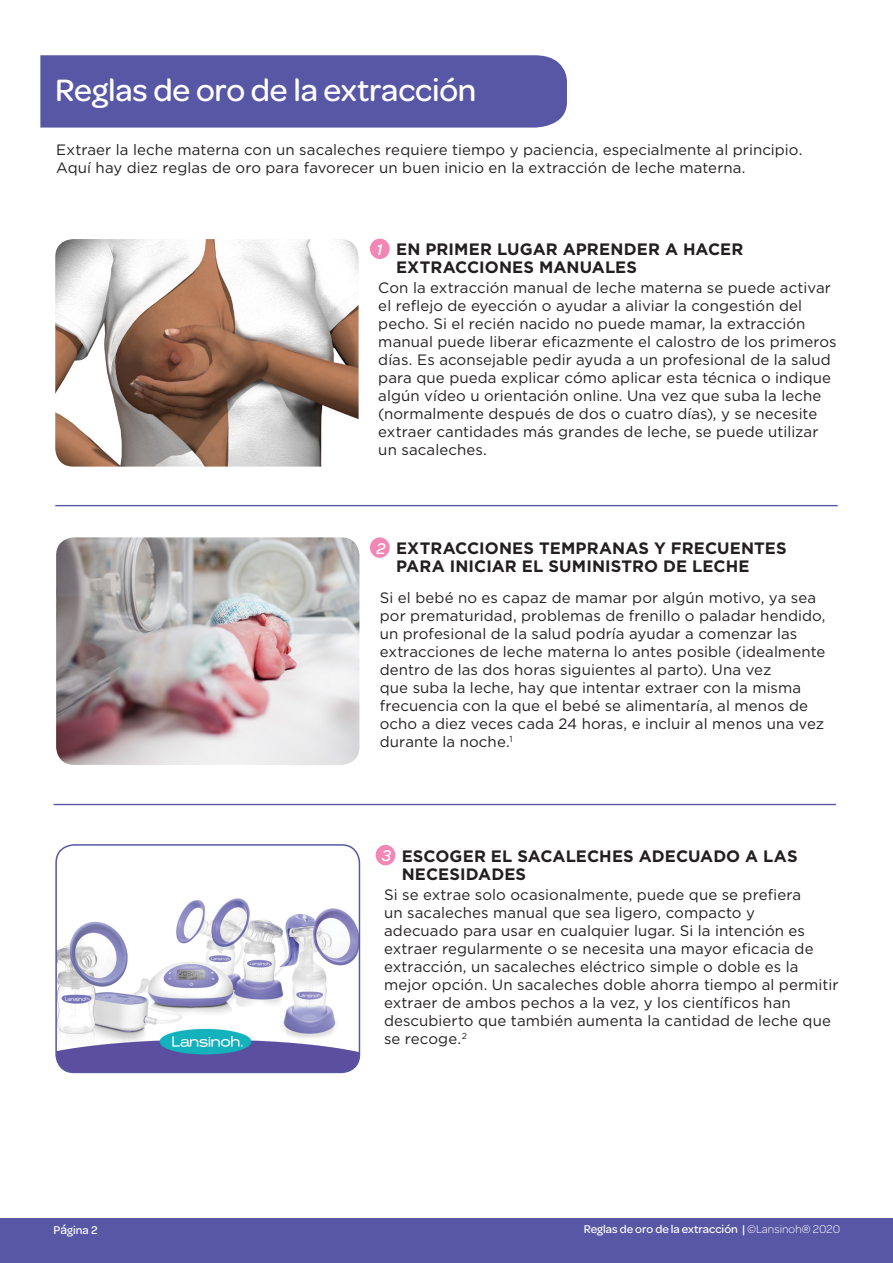
<style>
.page{position:relative;width:893px;height:1263px;background:#fff}
.page>*{position:absolute;margin:0;border:0;box-sizing:border-box;transform-origin:0 0}
.t1{font:500 33px "Omnes";letter-spacing:-.005em;color:#fff}
.heading_2{font:700 16.5px/18px "Gotham";letter-spacing:.005em;color:#231f20}
.Heading_3_no_spage{font:italic 500 16.5px "Omnes";color:#fff}
.Text{font:15px/18px "Gotham";letter-spacing:.005em;color:#231f20}
.t2{font:500 12px "Omnes";color:#fff}
.s1{font-size:13.5px}
.s2{font-weight:300}
</style>
<div class="page">
<div style="left:0;top:1218px;width:893px;height:45px;background:#5757a5"></div>
<div style="left:40px;top:55px;width:527px;height:73px;background:#5757a5"></div>
<img style="left:55px;top:239px;width:304px;height:228px">
<hr style="left:55px;top:505px;width:783px;height:1px;background:#5757a5">
<div style="left:370px;top:239px;width:20px;height:20px;background:#f287b6;border-radius:50%"></div>
<img style="left:56px;top:537px;width:303px;height:228px">
<hr style="left:54px;top:804px;width:782px;height:1px;background:#5757a5">
<div style="left:370px;top:537px;width:20px;height:21px;background:#f287b6;border-radius:50%"></div>
<img style="left:58px;top:898px;width:301px;height:174px">
<div style="left:55px;top:844px;width:305px;height:229px;border:2px solid #5757a5;border-radius:18px"></div>
<div style="left:376px;top:845px;width:19px;height:20px;background:#f287b6;border-radius:50%"></div>
<p class="t1" style="left:55px;top:67px;width:423px">Reglas de oro de la extracción</p>
<p class="Text" style="left:56px;top:140px;width:748px">Extraer la leche materna con un sacaleches requiere tiempo y paciencia, especialmente al principio.<br>Aquí hay diez reglas de oro para favorecer un buen inicio en la extracción de leche materna.</p>
<p class="Heading_3_no_spage" style="left:376px;top:238px;width:8px">1</p>
<p class="heading_2" style="left:396px;top:240px;width:349px">EN PRIMER LUGAR APRENDER A HACER<br>EXTRACCIONES MANUALES</p>
<p class="Text" style="left:378px;top:278px;width:460px">Con la extracción manual de leche materna se puede activar el reflejo de eyección o ayudar a aliviar la congestión del pecho. Si el recién nacido no puede mamar, la extracción manual puede liberar eficazmente el calostro de los primeros días. Es aconsejable pedir ayuda a un profesional de la salud para que pueda explicar cómo aplicar esta técnica o indique algún vídeo u orientación online. Una vez que suba la leche (normalmente después de dos o cuatro días), y se necesite extraer cantidades más grandes de leche, se puede utilizar un sacaleches.</p>
<p class="Heading_3_no_spage" style="left:376px;top:537px;width:10px">2</p>
<p class="heading_2" style="left:396px;top:539px;width:392px">EXTRACCIONES TEMPRANAS Y FRECUENTES<br>PARA INICIAR EL SUMINISTRO DE LECHE</p>
<p class="Text" style="left:380px;top:588px;width:447px">Si el bebé no es capaz de mamar por algún motivo, ya sea por prematuridad, problemas de frenillo o paladar hendido, un profesional de la salud podría ayudar a comenzar las extracciones de leche materna lo antes posible (idealmente dentro de las dos horas siguientes al parto). Una vez<br>que suba la leche, hay que intentar extraer con la misma frecuencia con la que el bebé se alimentaría, al menos de ocho a diez veces cada 24 horas, e incluir al menos una vez durante la noche.<sup>1</sup></p>
<p class="Heading_3_no_spage" style="left:382px;top:844px;width:11px">3</p>
<p class="heading_2" style="left:402px;top:847px;width:397px">ESCOGER EL SACALECHES ADECUADO A LAS<br>NECESIDADES</p>
<p class="Text" style="left:384px;top:885px;width:456px">Si se extrae solo ocasionalmente, puede que se prefiera<br>un sacaleches manual que sea ligero, compacto y<br>adecuado para usar en cualquier lugar. Si la intención es extraer regularmente o se necesita una mayor eficacia de extracción, un sacaleches eléctrico simple o doble es la mejor opción. Un sacaleches doble ahorra tiempo al permitir extraer de ambos pechos a la vez, y los científicos han descubierto que también aumenta la cantidad de leche que se recoge.<sup>2</sup></p>
<p class="t2" style="left:54px;top:1222px;width:46px">P<span class="s1">á</span>gina 2</p>
<p class="t2" style="left:584px;top:1221px;width:258px">Reglas de oro de la extracción | <span class="s2">©Lansinoh® 2020</span></p>
</div>
